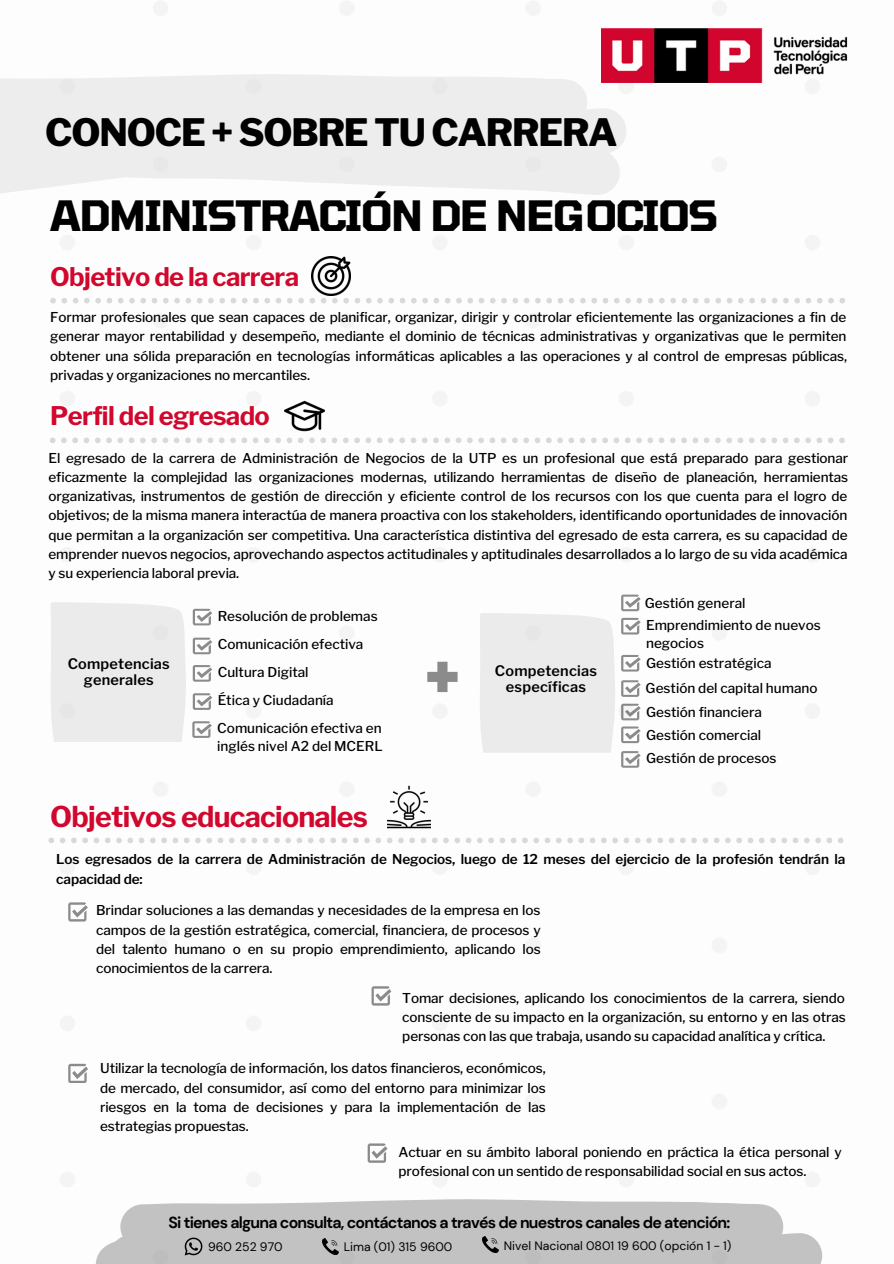
<style>
.page{position:relative;width:894px;height:1264px;background:#fff}
.page>*{position:absolute;margin:0;border:0;box-sizing:border-box;transform-origin:0 0}
.t1{font:700 41.55px "Tomorrow";letter-spacing:-.035em;color:#000}
.t2{font:800 37.5px "Libre Franklin";letter-spacing:-.03em;color:#000}
.t3{font:700 28.5px "Libre Franklin";letter-spacing:-.025em;color:#d1072d}
.t4{font:700 25.5px "Libre Franklin";letter-spacing:-.025em;color:#d1072d}
.t5{font:700 15.9px "DM Sans";letter-spacing:-.045em;color:#000}
.t6{font:600 14.4px/15.8px "Libre Franklin";letter-spacing:.015em;color:#000;text-align:center}
.t7{font:500 13.5px/19.2px "Libre Franklin";letter-spacing:-.005em;color:#000;text-align:justify}
.t8{font:600 13.5px/19.2px "Libre Franklin";letter-spacing:-.005em;color:#000}
.t9{font:12.15px "DM Sans";color:#000}
</style>
<div class="page">
<img style="left:51px;top:1px;width:794px;height:1186px">
<svg style="left:0;top:57px;width:628px;height:171px;fill:#eeeded"></svg>
<img style="left:601px;top:28px;width:247px;height:55px">
<svg style="left:50px;top:298px;width:794px;height:5px"></svg>
<img style="left:284px;top:396px;width:40px;height:40px">
<img style="left:311px;top:256px;width:39px;height:40px">
<svg style="left:68px;top:902px;width:20px;height:19px"></svg>
<svg style="left:371px;top:986px;width:20px;height:19px"></svg>
<svg style="left:68px;top:1063px;width:20px;height:19px"></svg>
<svg style="left:93px;top:1181px;width:730px;height:82px;fill:#c3c2c2"></svg>
<img style="left:184px;top:1237px;width:18px;height:18px">
<img style="left:322px;top:1238px;width:16px;height:16px">
<img style="left:482px;top:1236px;width:16px;height:16px">
<svg style="left:50px;top:437px;width:794px;height:6px"></svg>
<div style="left:51px;top:602px;width:135px;height:140px;background:#ebebeb"></div>
<div style="left:479px;top:613px;width:136px;height:139px;background:#ebebeb"></div>
<svg style="left:426px;top:660px;width:31px;height:32px"></svg>
<img style="left:387px;top:786px;width:43px;height:42px">
<svg style="left:48px;top:837px;width:795px;height:6px"></svg>
<svg style="left:621px;top:594px;width:19px;height:17px"></svg>
<svg style="left:621px;top:618px;width:19px;height:16px"></svg>
<svg style="left:621px;top:655px;width:19px;height:16px"></svg>
<svg style="left:621px;top:680px;width:19px;height:17px"></svg>
<svg style="left:621px;top:703px;width:19px;height:17px"></svg>
<svg style="left:621px;top:726px;width:19px;height:17px"></svg>
<svg style="left:621px;top:751px;width:19px;height:16px"></svg>
<svg style="left:367px;top:1143px;width:20px;height:19px"></svg>
<svg style="left:193px;top:608px;width:19px;height:17px"></svg>
<svg style="left:193px;top:637px;width:19px;height:17px"></svg>
<svg style="left:193px;top:665px;width:19px;height:16px"></svg>
<svg style="left:193px;top:693px;width:19px;height:17px"></svg>
<svg style="left:192px;top:721px;width:19px;height:17px"></svg>
<p class="t2" style="left:45px;top:110px;width:574px">CONOCE + SOBRE TU CARRERA</p>
<p class="t1" style="left:50px;top:190px;width:669px">ADMINISTRACIÓN DE NEGOCIOS</p>
<p class="t4" style="left:50px;top:261px;width:250px">Objetivo de la carrera</p>
<p class="t7" style="left:50px;top:308px;width:798px">Formar profesionales que sean capaces de planificar, organizar, dirigir y controlar eficientemente las organizaciones a fin de generar mayor rentabilidad y desempeño, mediante el dominio de técnicas administrativas y organizativas que le permiten obtener una sólida preparación en tecnologías informáticas aplicables a las operaciones y al control de empresas públicas, privadas y organizaciones no mercantiles.</p>
<p class="t4" style="left:50px;top:400px;width:221px">Perfil del egresado</p>
<p class="t7" style="left:48px;top:448px;width:801px">El egresado de la carrera de Administración de Negocios de la UTP es un profesional que está preparado para gestionar eficazmente la complejidad las organizaciones modernas, utilizando herramientas de diseño de planeación, herramientas organizativas, instrumentos de gestión de dirección y eficiente control de los recursos con los que cuenta para el logro de objetivos; de la misma manera interactúa de manera proactiva con los stakeholders, identificando oportunidades de innovación que permitan a la organización ser competitiva. Una característica distintiva del egresado de esta carrera, es su capacidad de emprender nuevos negocios, aprovechando aspectos actitudinales y aptitudinales desarrollados a lo largo de su vida académica y su experiencia laboral previa.</p>
<p class="t7" style="left:218px;top:606px;width:161px">Resolución de problemas</p>
<p class="t7" style="left:218px;top:635px;width:147px">Comunicación efectiva</p>
<p class="t7" style="left:218px;top:662px;width:92px">Cultura Digital</p>
<p class="t7" style="left:218px;top:690px;width:117px">Ética y Ciudadanía</p>
<p class="t7" style="left:217px;top:719px;width:167px;line-height:18px">Comunicación efectiva en inglés nivel A2 del MCERL</p>
<p class="t6" style="left:68px;top:656px;width:104px">Competencias generales</p>
<p class="t6" style="left:494px;top:663px;width:104px">Competencias específicas</p>
<p class="t7" style="left:644px;top:593px;width:102px">Gestión general</p>
<p class="t7" style="left:646px;top:615px;width:176px;line-height:18px">Emprendimiento de nuevos negocios</p>
<p class="t7" style="left:646px;top:654px;width:127px">Gestión estratégica</p>
<p class="t7" style="left:645px;top:679px;width:173px">Gestión del capital humano</p>
<p class="t7" style="left:646px;top:702px;width:117px">Gestión financiera</p>
<p class="t7" style="left:646px;top:725px;width:117px">Gestión comercial</p>
<p class="t7" style="left:646px;top:748px;width:132px">Gestión de procesos</p>
<p class="t3" style="left:50px;top:799px;width:319px">Objetivos educacionales</p>
<p class="t8" style="left:56px;top:849px;width:790px">Los egresados de la carrera de Administración de Negocios, luego de 12 meses del ejercicio de la profesión tendrán la capacidad de:</p>
<p class="t7" style="left:96px;top:901px;width:446px">Brindar soluciones a las demandas y necesidades de la empresa en los campos de la gestión estratégica, comercial, financiera, de procesos y del talento humano o en su propio emprendimiento, aplicando los conocimientos de la carrera.</p>
<p class="t7" style="left:402px;top:988px;width:445px">Tomar decisiones, aplicando los conocimientos de la carrera, siendo consciente de su impacto en la organización, su entorno y en las otras personas con las que trabaja, usando su capacidad analítica y crítica.</p>
<p class="t7" style="left:100px;top:1058px;width:447px">Utilizar la tecnología de información, los datos financieros, económicos, de mercado, del consumidor, así como del entorno para minimizar los riesgos en la toma de decisiones y para la implementación de las estrategias propuestas.</p>
<p class="t7" style="left:398px;top:1142px;width:444px">Actuar en su ámbito laboral poniendo en práctica la ética personal y profesional con un sentido de responsabilidad social en sus actos.</p>
<p class="t5" style="left:168px;top:1212px;width:563px">Si tienes alguna consulta, contáctanos a través de nuestros canales de atención:</p>
<p class="t9" style="left:208px;top:1238px;width:76px">960 252 970</p>
<p class="t9" style="left:344px;top:1238px;width:110px">Lima (01) 315 9600</p>
<p class="t9" style="left:503px;top:1237px;width:229px">Nivel Nacional 0801 19 600 (opción 1 - 1)</p>
</div>
